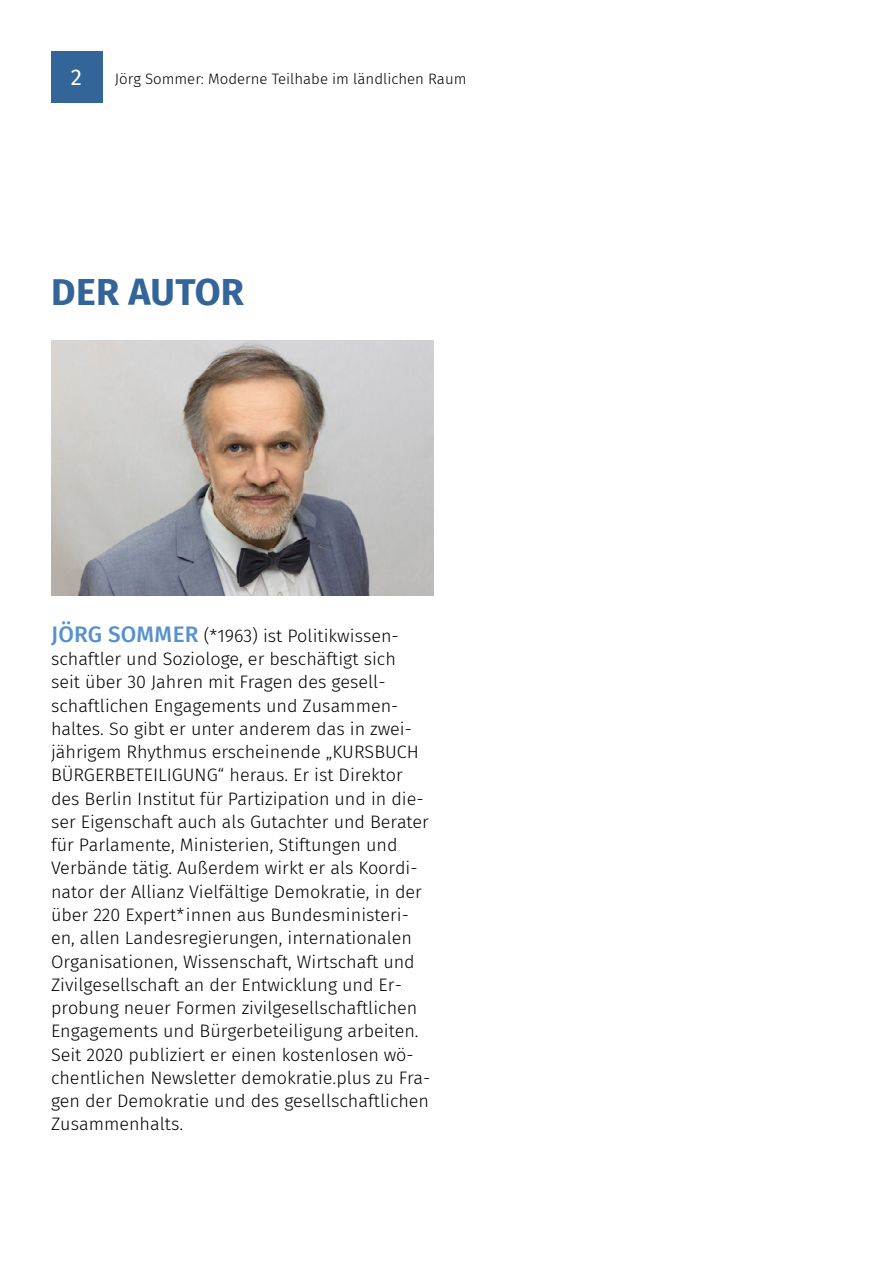
<style>
.page{position:relative;width:893px;height:1263px;background:#fff}
.page>*{position:absolute;margin:0;border:0;box-sizing:border-box;transform-origin:0 0}
.t1{font:700 37.5px "Fira Sans";letter-spacing:.01em;color:#346599}
.t2{font:22.5px "Fira Sans";color:#fff}
.t3{font:300 18px/23.2px "Fira Sans";color:#000}
.t4{font:300 15px "Fira Sans";color:#000}
.s1{font-weight:500;font-size:22.5px;color:#5692ce}
</style>
<div class="page">
<div style="left:51px;top:51px;width:51px;height:51px;background:#346599"></div>
<img style="left:51px;top:340px;width:383px;height:255px">
<p class="t2" style="left:71px;top:60px;width:13px">2</p>
<p class="t4" style="left:115px;top:68px;width:353px">Jörg Sommer: Moderne Teilhabe im ländlichen Raum</p>
<h1 class="t1" style="left:51px;top:261px;width:194px">DER AUTOR</h1>
<p class="t3" style="left:51px;top:624px;width:381px"><span class="s1">JÖRG SOMMER</span> (*1963) ist Politikwissen&shy;schaftler und Soziologe, er beschäftigt sich<br>seit über 30 Jahren mit Fragen des gesell&shy;schaftlichen Engagements und Zusammen&shy;haltes. So gibt er unter anderem das in zwei&shy;jährigem Rhythmus erscheinende „KURSBUCH BÜRGERBETEILIGUNG“ heraus. Er ist Direktor des Berlin Institut für Partizipation und in die&shy;ser Eigenschaft auch als Gutachter und Berater für Parlamente, Ministerien, Stiftungen und Verbände tätig. Außerdem wirkt er als Koordi&shy;nator der Allianz Vielfältige Demokratie, in der über 220 Expert*innen aus Bundesministeri&shy;en, allen Landesregierungen, internationalen Organisationen, Wissenschaft, Wirtschaft und Zivilgesellschaft an der Entwicklung und Er&shy;probung neuer Formen zivilgesellschaftlichen Engagements und Bürgerbeteiligung arbeiten.<br>Seit 2020 publiziert er einen kostenlosen wö&shy;chentlichen Newsletter demokratie.plus zu Fra&shy;gen der Demokratie und des gesellschaftlichen Zusammenhalts.</p>
</div>
